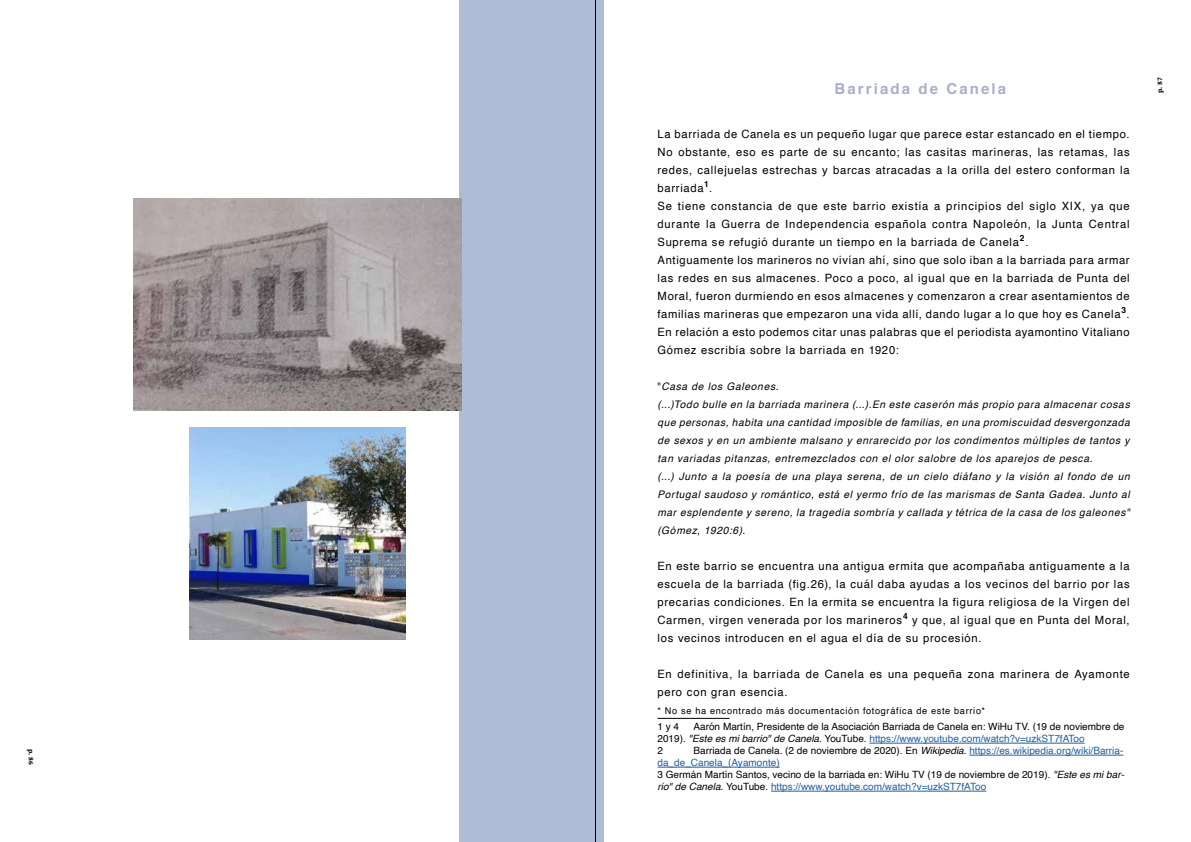
<style>
.page{position:relative;width:1191px;height:842px;background:#fff}
.page>*{position:absolute;margin:0;border:0;box-sizing:border-box;transform-origin:0 0}
.t1{font:700 15px "Helvetica";letter-spacing:.14em;color:#a9b1c7}
.t2{font:11.4px/18px "Helvetica";letter-spacing:.065em;color:#000}
.t3{font:italic 10.4px/18px "Helvetica";letter-spacing:.065em;color:#000}
.t4{font:10px/12px "Helvetica";color:#000}
.t5{font:9.4px "Helvetica";letter-spacing:.075em;color:#000}
.t6{font:700 7px "Source Serif Pro";color:#000}
.s1{font-style:normal}
.s2{font-style:italic}
.s3{color:#215e9e}
</style>
<div class="page">
<div style="left:460px;top:0;width:144px;height:842px;background:#b0bcd6"></div>
<img style="left:189px;top:428px;width:217px;height:212px">
<img style="left:134px;top:198px;width:328px;height:212px">
<hr style="left:595px;top:0;width:1px;height:842px;background:#000">
<hr style="left:657px;top:718px;width:72px;height:1px;background:#000">
<hr style="left:869px;top:743px;width:215px;height:1px;background:#215e9e">
<hr style="left:969px;top:755px;width:154px;height:1px;background:#215e9e">
<hr style="left:657px;top:767px;width:122px;height:1px;background:#215e9e">
<hr style="left:771px;top:791px;width:215px;height:1px;background:#215e9e">
<p class="t6" style="left:36px;top:749px;width:17px;rotate:90deg">p. 86</p>
<h1 class="t1" style="left:834px;top:77px;width:173px">Barriada de Canela</h1>
<p class="t2" style="left:657px;top:125px;width:474px">La barriada de Canela es un pequeño lugar que parece estar estancado en el tiempo.<br>No obstante, eso es parte de su encanto; las casitas marineras, las retamas, las redes, callejuelas estrechas y barcas atracadas a la orilla del estero conforman la barriada<sup>1</sup>.<br>Se tiene constancia de que este barrio existía a principios del siglo XIX, ya que durante la Guerra de Independencia española contra Napoleón, la Junta Central Suprema se refugió durante un tiempo en la barriada de Canela<sup>2</sup>.<br>Antiguamente los marineros no vivían ahí, sino que solo iban a la barriada para armar las redes en sus almacenes. Poco a poco, al igual que en la barriada de Punta del Moral, fueron durmiendo en esos almacenes y comenzaron a crear asentamientos de familias marineras que empezaron una vida allí, dando lugar a lo que hoy es Canela<sup>3</sup>.<br>En relación a esto podemos citar unas palabras que el periodista ayamontino Vitaliano Gómez escribía sobre la barriada en 1920:</p>
<p class="t3" style="left:657px;top:378px;width:474px"><span class="s1">"</span>Casa de los Galeones.<br>(...)Todo bulle en la barriada marinera (...).En este caserón más propio para almacenar cosas que personas, habita una cantidad imposible de familias, en una promiscuidad desvergonzada de sexos y en un ambiente malsano y enrarecido por los condimentos múltiples de tantos y tan variadas pitanzas, entremezclados con el olor salobre de los aparejos de pesca.<br>(...) Junto a la poesía de una playa serena, de un cielo diáfano y la visión al fondo de un Portugal saudoso y romántico, está el yermo frío de las marismas de Santa Gadea. Junto al mar esplendente y sereno, la tragedia sombría y callada y tétrica de la casa de los galeones" (Gómez, 1920:6).</p>
<p class="t2" style="left:657px;top:557px;width:474px;text-align:justify">En este barrio se encuentra una antigua ermita que acompañaba antiguamente a la escuela de la barriada (fig.26), la cuál daba ayudas a los vecinos del barrio por las precarias condiciones. En la ermita se encuentra la figura religiosa de la Virgen del Carmen, virgen venerada por los marineros<sup>4</sup> y que, al igual que en Punta del Moral, los vecinos introducen en el agua el día de su procesión.</p>
<p class="t2" style="left:657px;top:665px;width:473px">En definitiva, la barriada de Canela es una pequeña zona marinera de Ayamonte pero con gran esencia.</p>
<p class="t5" style="left:657px;top:703px;width:329px">* No se ha encontrado más documentación fotográfica de este barrio*</p>
<p class="t4" style="left:657px;top:721px;width:23px">1 y 4</p>
<p class="t4" style="left:657px;top:721px;width:468px;text-indent:36px">Aarón Martín, Presidente de la Asociación Barriada de Canela en: WiHu TV. (19 de noviembre de<br>2019). <span class="s2">"Este es mi barrio" de Canela</span>. YouTube. <span class="s3">https://www.youtube.com/watch?v=uzkST7fAToo<br></span>2</p>
<p class="t4" style="left:657px;top:745px;width:468px;text-indent:36px">Barriada de Canela. (2 de noviembre de 2020). En <span class="s2">Wikipedia</span>. <span class="s3">https://es.wikipedia.org/wiki/Barria&shy;da_de_Canela_(Ayamonte)<br></span>3 Germán Martín Santos, vecino de la barriada en: WiHu TV (19 de noviembre de 2019). <span class="s2">"Este es mi bar&shy;rio" de Canela.</span> YouTube. <span class="s3">https://www.youtube.com/watch?v=uzkST7fAToo</span></p>
<p class="t6" style="left:1155px;top:93px;width:17px;rotate:-90deg">p. 87</p>
</div>
